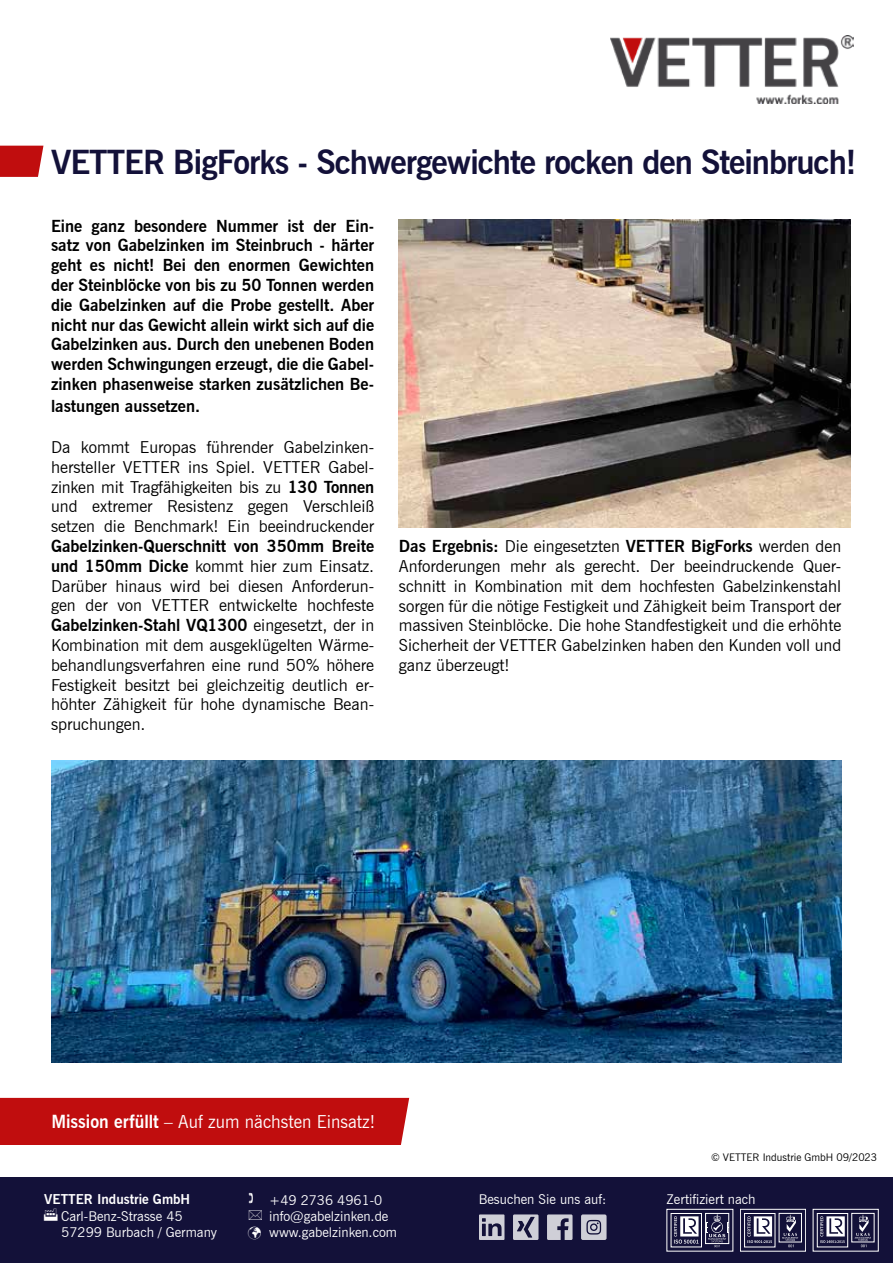
<style>
.page{position:relative;width:893px;height:1263px;background:#fff}
.page>*{position:absolute;margin:0;border:0;box-sizing:border-box;transform-origin:0 0}
.t1{font:700 33px "News Gothic BT";letter-spacing:-.03em;color:#131139}
.t2{font:18px "News Gothic BT";color:#fff}
.t3{font:16.5px/19.8px "News Gothic BT";color:#000;text-align:justify}
.t4{font:700 16.5px/19.8px "News Gothic BT";color:#000;text-align:justify}
.t5{font:13.5px/16.2px "News Gothic BT";color:#fff}
.t6{font:700 13.5px "News Gothic BT";color:#fff}
.t7{font:10.5px "News Gothic BT";color:#000}
.s1{font-weight:700}
</style>
<div class="page">
<svg style="left:0;top:146px;width:43px;height:31px"></svg>
<div style="left:0;top:1178px;width:893px;height:85px;background:#131139"></div>
<svg style="left:479px;top:1214px;width:25px;height:26px"></svg>
<svg style="left:547px;top:1214px;width:25px;height:26px"></svg>
<svg style="left:513px;top:1214px;width:25px;height:26px"></svg>
<svg style="left:581px;top:1214px;width:26px;height:26px"></svg>
<div style="left:666px;top:1209px;width:67px;height:42px;border:1px solid #fff"></div>
<div style="left:671px;top:1213px;width:31px;height:34px;border:1px solid #fff"></div>
<div style="left:705px;top:1213px;width:24px;height:31px;border:1px solid #fff"></div>
<svg style="left:706px;top:1214px;width:22px;height:33px"></svg>
<svg style="left:674px;top:1216px;width:24px;height:27px"></svg>
<div style="left:813px;top:1209px;width:66px;height:42px;border:1px solid #fff"></div>
<div style="left:852px;top:1213px;width:22px;height:29px;border:1px solid #fff"></div>
<svg style="left:855px;top:1214px;width:16px;height:33px"></svg>
<div style="left:817px;top:1213px;width:31px;height:34px;border:1px solid #fff"></div>
<svg style="left:820px;top:1216px;width:25px;height:27px"></svg>
<div style="left:740px;top:1209px;width:66px;height:42px;border:1px solid #fff"></div>
<div style="left:779px;top:1213px;width:23px;height:29px;border:1px solid #fff"></div>
<svg style="left:782px;top:1214px;width:16px;height:33px"></svg>
<div style="left:744px;top:1213px;width:31px;height:34px;border:1px solid #fff"></div>
<svg style="left:747px;top:1216px;width:25px;height:27px"></svg>
<div style="left:0;top:1098px;width:409px;height:47px;background:#c00d0e"></div>
<img style="left:51px;top:761px;width:791px;height:302px">
<img style="left:399px;top:219px;width:451px;height:308px">
<img style="left:610px;top:35px;width:243px;height:69px">
<h1 class="t1" style="left:51px;top:142px;width:807px">VETTER BigForks - Schwergewichte rocken den Steinbruch!</h1>
<p class="t4" style="left:51px;top:216px;width:325px">Eine ganz besondere Nummer ist der Ein&shy;satz von Gabelzinken im Steinbruch - härter geht es nicht! Bei den enormen Gewichten der Steinblöcke von bis zu 50 Tonnen werden die Gabelzinken auf die Probe gestellt. Aber nicht nur das Gewicht allein wirkt sich auf die Gabelzinken aus. Durch den unebenen Boden werden Schwingungen erzeugt, die die Gabel&shy;zinken phasenweise starken zusätzlichen Be-</p>
<p class="t4" style="left:51px;top:396px;width:151px">lastungen aussetzen.</p>
<p class="t3" style="left:51px;top:437px;width:325px">Da kommt Europas führender Gabelzinken&shy;hersteller VETTER ins Spiel. VETTER Gabel&shy;zinken mit Tragfähigkeiten bis zu <span class="s1">130 Tonnen </span>und extremer Resistenz gegen Verschleiß setzen die Benchmark! Ein beeindruckender</p>
<p class="t3" style="left:51px;top:536px;width:325px"><span class="s1">Gabelzinken-Querschnitt von 350mm Breite und 150mm Dicke</span> kommt hier zum Einsatz.<br>Darüber hinaus wird bei diesen Anforderun&shy;gen der von VETTER entwickelte hochfeste <span class="s1">Gabelzinken-Stahl VQ1300</span> eingesetzt, der in Kombination mit dem ausgeklügelten Wärme&shy;behandlungsverfahren eine rund 50% höhere Festigkeit besitzt bei gleichzeitig deutlich er&shy;höhter Zähigkeit für hohe dynamische Bean&shy;spruchungen.</p>
<p class="t3" style="left:399px;top:536px;width:444px"><span class="s1">Das Ergebnis:</span> Die eingesetzten <span class="s1">VETTER BigForks</span> werden den Anforderungen mehr als gerecht. Der beeindruckende Quer&shy;schnitt in Kombination mit dem hochfesten Gabelzinkenstahl sorgen für die nötige Festigkeit und Zähigkeit beim Transport der massiven Steinblöcke. Die hohe Standfestigkeit und die erhöhte Sicherheit der VETTER Gabelzinken haben den Kunden voll und ganz überzeugt!</p>
<p class="t2" style="left:51px;top:1110px;width:325px"><span class="s1">Mission erfüllt</span> – Auf zum nächsten Einsatz!</p>
<p class="t7" style="left:711px;top:1150px;width:168px">© VETTER Industrie GmbH 09/2023</p>
<p class="t6" style="left:44px;top:1191px;width:147px">VETTER Industrie GmbH</p>
<p class="t5" style="left:61px;top:1207px;width:157px">Carl-Benz-Strasse 45<br>57299 Burbach / Germany</p>
<p class="t5" style="left:269px;top:1192px;width:115px">+49 2736 4961-0</p>
<p class="t5" style="left:479px;top:1191px;width:129px">Besuchen Sie uns auf:</p>
<p class="t5" style="left:666px;top:1191px;width:91px">Zertifiziert nach</p>
<p class="t5" style="left:269px;top:1208px;width:121px">info@gabelzinken.de</p>
<p class="t5" style="left:248px;top:1224px;width:151px">✓ www.gabelzinken.com</p>
</div>
